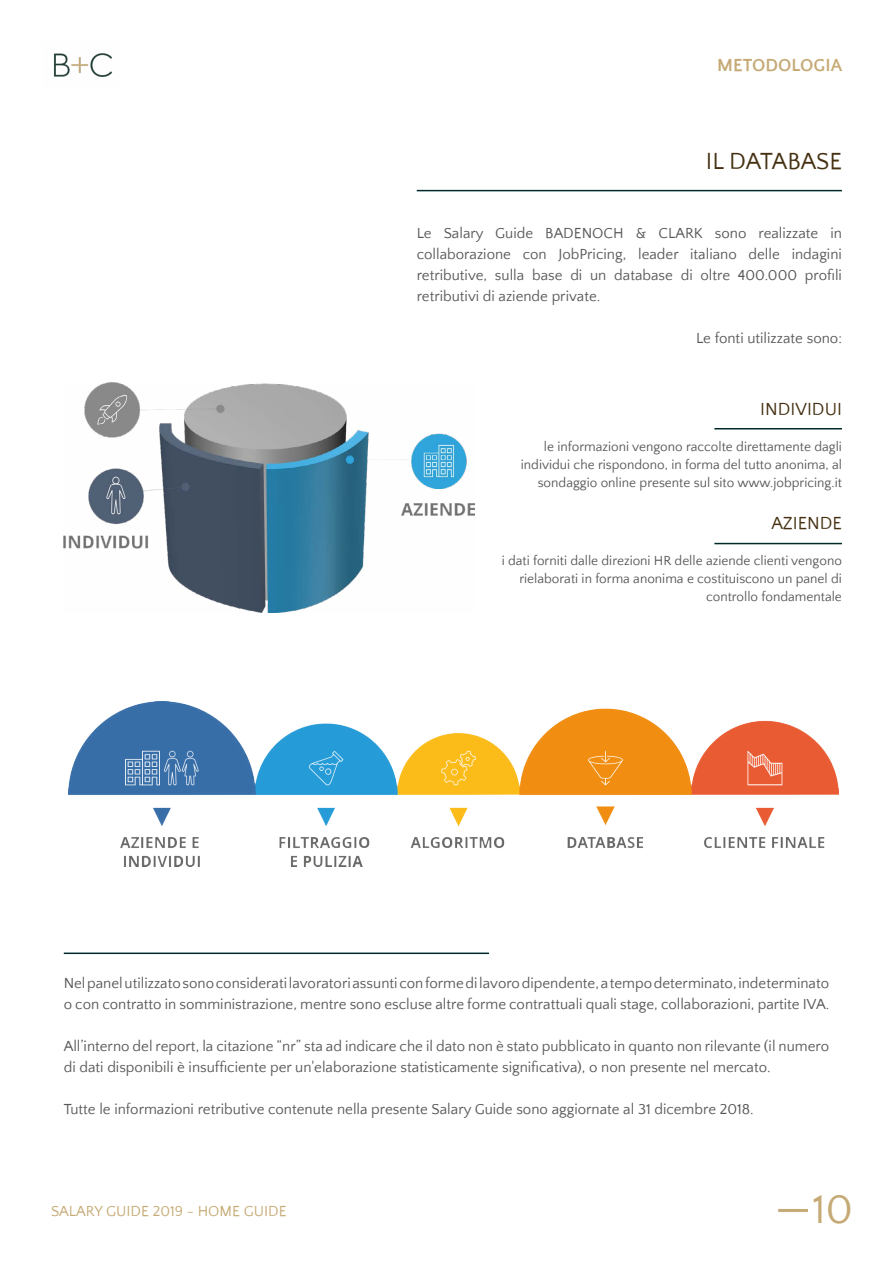
<style>
.page{position:relative;width:893px;height:1263px;background:#fff}
.page>*{position:absolute;margin:0;border:0;box-sizing:border-box;transform-origin:0 0}
.t1{font:41.7px "Quattrocento Sans";color:#c6aa76}
.t2{font:24px "Quattrocento Sans";color:#453112}
.t3{font:18px "Quattrocento Sans";color:#453112}
.t4{font:700 18px "Quattrocento Sans";color:#c6aa76}
.t5{font:15px/21px "Quattrocento Sans";color:#575756}
.t6{font:15px "Quattrocento Sans";color:#c6aa76}
.t7{font:13.5px/18px "Quattrocento Sans";color:#575756;text-align:right}
</style>
<div class="page">
<hr style="left:778px;top:1209px;width:30px;height:3px;background:#c6aa76">
<img style="left:54px;top:53px;width:59px;height:24px">
<hr style="left:417px;top:190px;width:425px;height:1px;background:#002a2a">
<img style="left:64px;top:383px;width:410px;height:230px">
<hr style="left:714px;top:428px;width:128px;height:1px;background:#002a2a">
<hr style="left:714px;top:543px;width:128px;height:1px;background:#002a2a">
<img style="left:69px;top:702px;width:770px;height:165px">
<hr style="left:64px;top:952px;width:425px;height:2px;background:#002a2a">
<p class="t4" style="left:717px;top:56px;width:126px">METODOLOGIA</p>
<h2 class="t2" style="left:706px;top:149px;width:138px">IL DATABASE</h2>
<p class="t5" style="left:417px;top:223px;width:427px;text-align:justify">Le Salary Guide BADENOCH &amp; CLARK sono realizzate in collaborazione con JobPricing, leader italiano delle indagini retributive, sulla base di un database di oltre 400.000 profili retributivi di aziende private.</p>
<p class="t5" style="left:696px;top:328px;width:147px">Le fonti utilizzate sono:</p>
<p class="t3" style="left:760px;top:400px;width:83px">INDIVIDUI</p>
<p class="t7" style="left:521px;top:438px;width:323px">le informazioni vengono raccolte direttamente dagli individui che rispondono, in forma del tutto anonima, al sondaggio online presente sul sito www.jobpricing.it</p>
<p class="t3" style="left:771px;top:514px;width:72px">AZIENDE</p>
<p class="t7" style="left:502px;top:552px;width:342px">i dati forniti dalle direzioni HR delle aziende clienti vengono rielaborati in forma anonima e costituiscono un panel di controllo fondamentale</p>
<p class="t5" style="left:64px;top:973px;width:767px">Nel panel utilizzato sono considerati lavoratori assunti con forme di lavoro dipendente, a tempo determinato, indeterminato o con contratto in somministrazione, mentre sono escluse altre forme contrattuali quali stage, collaborazioni, partite IVA.</p>
<p class="t5" style="left:64px;top:1036px;width:767px">All’interno del report, la citazione “nr” sta ad indicare che il dato non è stato pubblicato in quanto non rilevante (il numero di dati disponibili è insufficiente per un'elaborazione statisticamente significativa), o non presente nel mercato.</p>
<p class="t5" style="left:64px;top:1099px;width:691px">Tutte le informazioni retributive contenute nella presente Salary Guide sono aggiornate al 31 dicembre 2018.</p>
<p class="t6" style="left:51px;top:1203px;width:237px">SALARY GUIDE 2019 - HOME GUIDE</p>
<h1 class="t1" style="left:812px;top:1187px;width:42px">10</h1>
</div>
